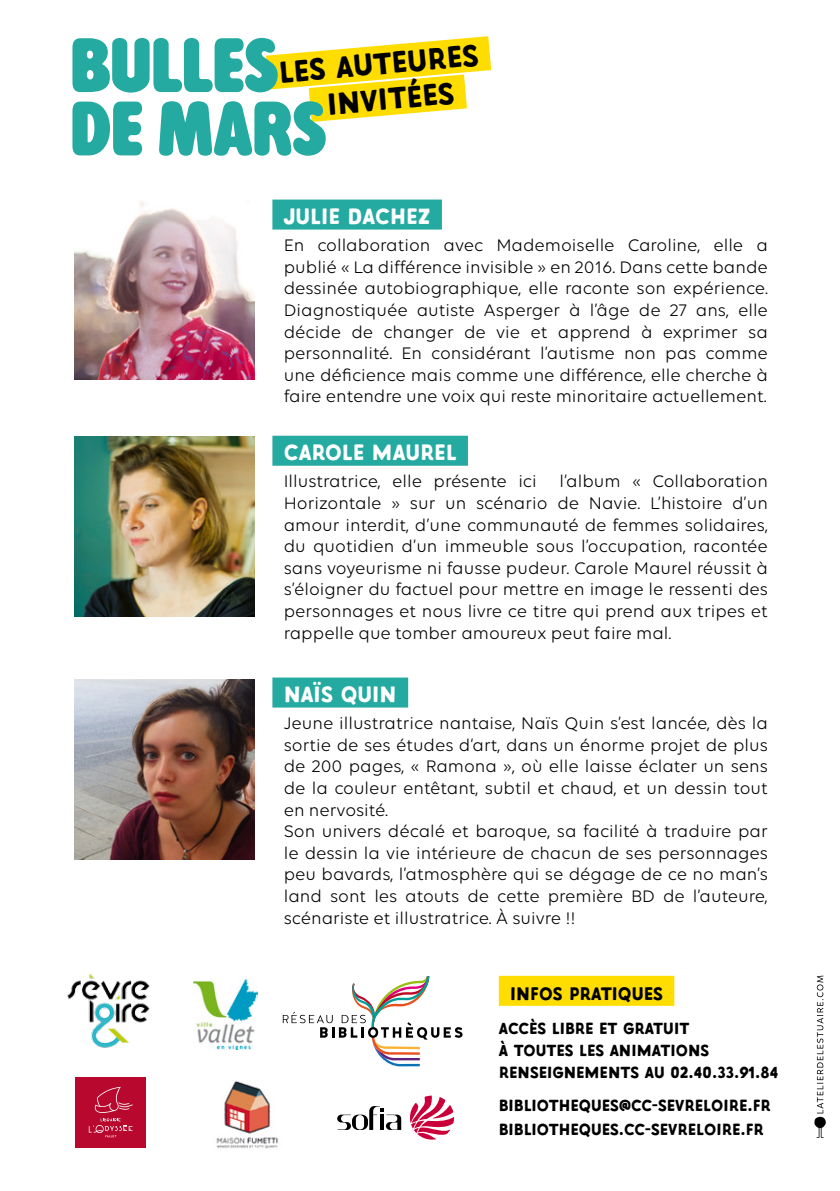
<style>
.page{position:relative;width:840px;height:1191px;background:#fff}
.page>*{position:absolute;margin:0;border:0;box-sizing:border-box;transform-origin:0 0}
.t1{font:77px/63.4px "Alphabet Soup";color:#24aaa1}
.t2{font:30px "Labours";color:#000}
.t3{font:22px "Labours";color:#fff}
.t4{font:18px/21.6px "Volte";color:#000;text-align:justify}
.t5{font:18px "Labours";color:#000}
.t6{font:16px/22px "Labours";color:#000}
</style>
<div class="page">
<svg style="left:266px;top:36px;width:226px;height:86px"></svg>
<div style="left:272px;top:199px;width:169px;height:30px;background:#24aaa1"></div>
<div style="left:272px;top:436px;width:195px;height:30px;background:#24aaa1"></div>
<div style="left:272px;top:677px;width:136px;height:30px;background:#24aaa1"></div>
<div style="left:498px;top:975px;width:176px;height:30px;background:#fd0"></div>
<img style="left:75px;top:680px;width:179px;height:179px">
<img style="left:75px;top:437px;width:179px;height:179px">
<img style="left:75px;top:201px;width:179px;height:179px">
<img style="left:193px;top:978px;width:65px;height:71px">
<svg style="left:337px;top:1106px;width:64px;height:24px"></svg>
<svg style="left:410px;top:1095px;width:44px;height:44px"></svg>
<div style="left:75px;top:1076px;width:71px;height:71px;background:#b8082e"></div>
<svg style="left:89px;top:1086px;width:44px;height:51px"></svg>
<img style="left:216px;top:1081px;width:63px;height:68px">
<img style="left:67px;top:973px;width:83px;height:75px">
<svg style="left:282px;top:976px;width:180px;height:90px"></svg>
<svg style="left:814px;top:975px;width:11px;height:162px"></svg>
<p class="t1" style="left:70px;top:32px;width:257px">BULLES<br>DE MARS</p>
<p class="t2" style="left:277px;top:51px;width:202px;rotate:-5deg">LES AUTEURES</p>
<p class="t2" style="left:325px;top:83px;width:129px;rotate:-5deg">INVITÉES</p>
<p class="t3" style="left:283px;top:201px;width:148px">JULIE DACHEZ</p>
<p class="t4" style="left:283px;top:234px;width:485px">En collaboration avec Mademoiselle Caroline, elle a publié « La différence invisible » en 2016. Dans cette bande dessinée autobiographique, elle raconte son expérience.<br>Diagnostiquée autiste Asperger à l’âge de 27 ans, elle décide de changer de vie et apprend à exprimer sa personnalité. En considérant l’autisme non pas comme une déficience mais comme une différence, elle cherche à faire entendre une voix qui reste minoritaire actuellement.</p>
<p class="t3" style="left:283px;top:437px;width:174px">CAROLE MAUREL</p>
<p class="t4" style="left:283px;top:470px;width:254px">Illustratrice, elle présente ici</p>
<p class="t4" style="left:283px;top:470px;width:485px;text-indent:275px">l’album « Collaboration Horizontale » sur un scénario de Navie. L’histoire d’un amour interdit, d’une communauté de femmes solidaires, du quotidien d’un immeuble sous l’occupation, racontée sans voyeurisme ni fausse pudeur. Carole Maurel réussit à s’éloigner du factuel pour mettre en image le ressenti des personnages et nous livre ce titre qui prend aux tripes et rappelle que tomber amoureux peut faire mal.</p>
<p class="t3" style="left:283px;top:678px;width:114px">NAÏS QUIN</p>
<p class="t4" style="left:283px;top:712px;width:485px">Jeune illustratrice nantaise, Naïs Quin s’est lancée, dès la sortie de ses études d’art, dans un énorme projet de plus de 200 pages, « Ramona », où elle laisse éclater un sens de la couleur entêtant, subtil et chaud, et un dessin tout en nervosité.</p>
<p class="t4" style="left:283px;top:820px;width:485px">Son univers décalé et baroque, sa facilité à traduire par le dessin la vie intérieure de chacun de ses personnages peu bavards, l’atmosphère qui se dégage de ce no man’s land sont les atouts de cette première BD de l’auteure, scénariste et illustratrice. À suivre !!</p>
<p class="t5" style="left:510px;top:981px;width:154px">INFOS PRATIQUES</p>
<p class="t6" style="left:498px;top:1016px;width:212px">ACCÈS LIBRE ET GRATUIT<br>À TOUTES LES ANIMATIONS</p>
<p class="t6" style="left:498px;top:1060px;width:281px">RENSEIGNEMENTS AU 02.40.33.91.84</p>
<p class="t6" style="left:498px;top:1094px;width:273px">BIBLIOTHEQUES@CC-SEVRELOIRE.FR</p>
<p class="t6" style="left:498px;top:1118px;width:266px">BIBLIOTHEQUES.CC-SEVRELOIRE.FR</p>
</div>
